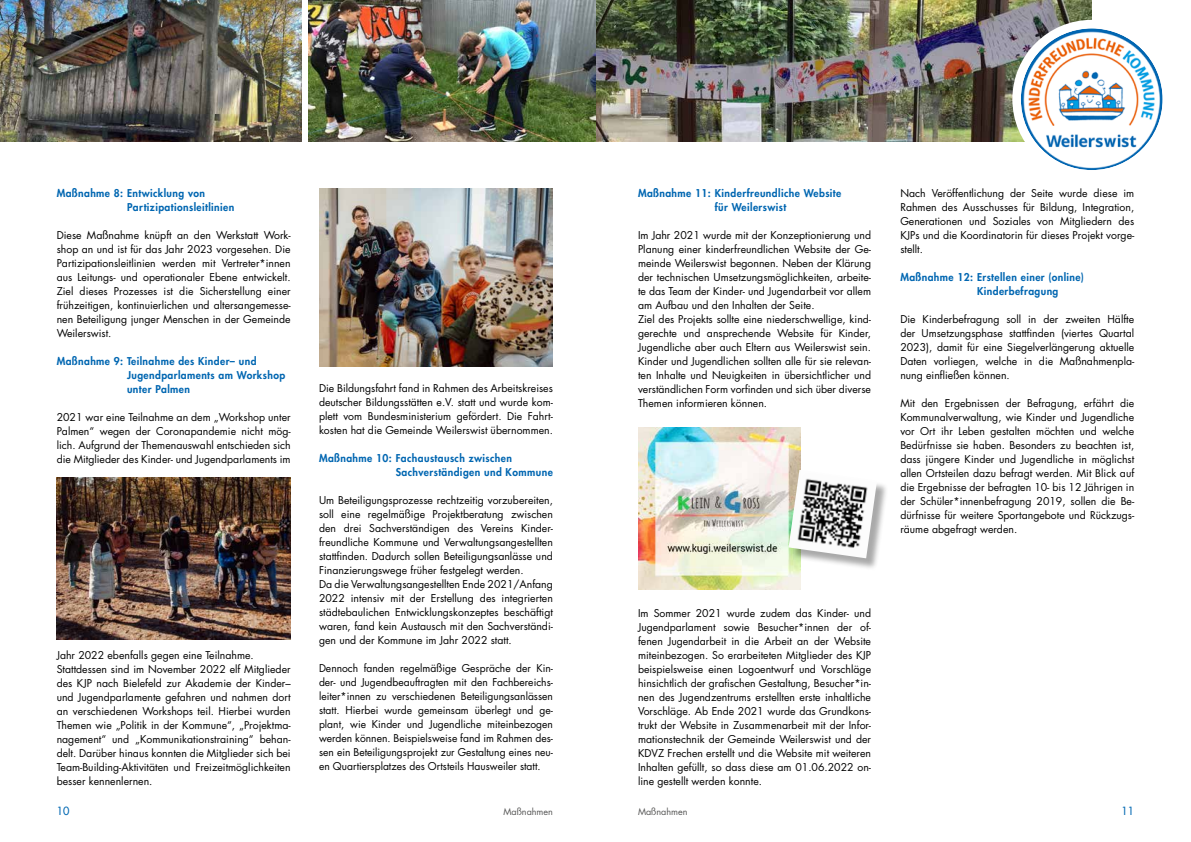
<style>
.page{position:relative;width:1191px;height:842px;background:#fff}
.page>*{position:absolute;margin:0;border:0;box-sizing:border-box;transform-origin:0 0}
.t1{font:11px "Futura LT";color:#0068b2}
.t2{font:10.5px/14px "Futura LT";color:#000;text-align:justify}
.t3{font:800 10.5px/14px "Futura LT";letter-spacing:.04em;color:#0066b1}
.t4{font:9px "Futura LT";color:#565655}
</style>
<div class="page">
<img style="left:595px;top:0;width:496px;height:142px">
<img style="left:0;top:0;width:302px;height:142px">
<img style="left:308px;top:0;width:287px;height:142px">
<img style="left:57px;top:477px;width:234px;height:162px">
<img style="left:319px;top:189px;width:234px;height:178px">
<img style="left:638px;top:427px;width:162px;height:163px">
<div style="left:790px;top:472px;width:99px;height:98px;background:#000;opacity:.34"></div>
<img style="left:788px;top:470px;width:89px;height:88px">
<div style="left:1016px;top:24px;width:150px;height:150px;background:#fff;border-radius:50%"></div>
<img style="left:1020px;top:28px;width:142px;height:142px;border-radius:71px">
<div style="left:1012px;top:20px;width:159px;height:159px;border:9px solid #fff;border-radius:50%"></div>
<p class="t2" style="left:900px;top:186px;width:235px">Nach Veröffentlichung der Seite wurde diese im Rahmen des Ausschusses für Bildung, Integration, Generationen und Soziales von Mitgliedern des KJPs und die Koordinatorin für dieses Projekt vorge&shy;stellt.</p>
<p class="t3" style="left:977px;top:270px;width:108px;text-indent:-77px">Maßnahme 12: Erstellen einer (online)<br>Kinderbefragung</p>
<p class="t2" style="left:900px;top:312px;width:235px">Die Kinderbefragung soll in der zweiten Hälfte der Umsetzungsphase stattfinden (viertes Quartal 2023), damit für eine Siegelverlängerung aktuelle Daten vorliegen, welche in die Maßnahmenpla&shy;nung einfließen können.</p>
<p class="t2" style="left:900px;top:396px;width:235px">Mit den Ergebnissen der Befragung, erfährt die Kommunalverwaltung, wie Kinder und Jugendliche vor Ort ihr Leben gestalten möchten und welche Bedürfnisse sie haben. Besonders zu beachten ist, dass jüngere Kinder und Jugendliche in möglichst allen Ortsteilen dazu befragt werden. Mit Blick auf die Ergebnisse der befragten 10- bis 12 Jährigen in der Schüler*innenbefragung 2019, sollen die Be&shy;dürfnisse für weitere Sportangebote und Rückzugs&shy;räume abgefragt werden.</p>
<p class="t3" style="left:127px;top:186px;width:109px;text-indent:-70px">Maßnahme 8: Entwicklung von<br>Partizipationsleitlinien</p>
<p class="t2" style="left:57px;top:228px;width:235px">Diese Maßnahme knüpft an den Werkstatt Work&shy;shop an und ist für das Jahr 2023 vorgesehen. Die Partizipationsleitlinien werden mit Vertreter*innen aus Leitungs- und operationaler Ebene entwickelt.<br>Ziel dieses Prozesses ist die Sicherstellung einer frühzeitigen, kontinuierlichen und altersangemesse&shy;nen Beteiligung junger Menschen in der Gemeinde Weilerswist.</p>
<p class="t3" style="left:127px;top:354px;width:160px;text-indent:-70px">Maßnahme 9: Teilnahme des Kinder– und<br>Jugendparlaments am Workshop unter Palmen</p>
<p class="t2" style="left:57px;top:410px;width:235px">2021 war eine Teilnahme an dem „Workshop unter Palmen“ wegen der Coronapandemie nicht mög&shy;lich. Aufgrund der Themenauswahl entschieden sich die Mitglieder des Kinder- und Jugendparlaments im</p>
<p class="t3" style="left:714px;top:186px;width:128px;text-indent:-77px">Maßnahme 11: Kinderfreundliche Website für Weilerswist</p>
<p class="t2" style="left:638px;top:228px;width:235px;text-align:left">Im Jahr 2021 wurde mit der Konzeptionierung und Planung einer kinderfreundlichen Website der Ge&shy;meinde Weilerswist begonnen. Neben der Klärung der technischen Umsetzungsmöglichkeiten, arbeite&shy;te das Team der Kinder- und Jugendarbeit vor allem am Aufbau und den Inhalten der Seite.<br>Ziel des Projekts sollte eine niederschwellige, kind&shy;gerechte und ansprechende Website für Kinder, Jugendliche aber auch Eltern aus Weilerswist sein.<br>Kinder und Jugendlichen sollten alle für sie relevan&shy;ten Inhalte und Neuigkeiten in übersichtlicher und verständlichen Form vorfinden und sich über diverse Themen informieren können.</p>
<p class="t2" style="left:319px;top:381px;width:235px">Die Bildungsfahrt fand in Rahmen des Arbeitskreises deutscher Bildungsstätten e.V. statt und wurde kom&shy;plett vom Bundesministerium gefördert. Die Fahrt&shy;kosten hat die Gemeinde Weilerswist übernommen.</p>
<p class="t3" style="left:396px;top:451px;width:159px;text-indent:-77px">Maßnahme 10: Fachaustausch zwischen<br>Sachverständigen und Kommune</p>
<p class="t2" style="left:319px;top:493px;width:235px;text-align:left">Um Beteiligungsprozesse rechtzeitig vorzubereiten, soll eine regelmäßige Projektberatung zwischen den drei Sachverständigen des Vereins Kinder&shy;freundliche Kommune und Verwaltungsangestellten stattfinden. Dadurch sollen Beteiligungsanlässe und Finanzierungswege früher festgelegt werden.<br>Da die Verwaltungsangestellten Ende 2021/Anfang 2022 intensiv mit der Erstellung des integrierten städtebaulichen Entwicklungskonzeptes beschäftigt waren, fand kein Austausch mit den Sachverständi&shy;gen und der Kommune im Jahr 2022 statt.</p>
<p class="t2" style="left:319px;top:661px;width:235px">Dennoch fanden regelmäßige Gespräche der Kin&shy;der- und Jugendbeauftragten mit den Fachbereichs&shy;leiter*innen zu verschiedenen Beteiligungsanlässen statt. Hierbei wurde gemeinsam überlegt und ge&shy;plant, wie Kinder und Jugendliche miteinbezogen werden können. Beispielsweise fand im Rahmen des&shy;sen ein Beteiligungsprojekt zur Gestaltung eines neu&shy;en Quartiersplatzes des Ortsteils Hausweiler statt.</p>
<p class="t4" style="left:503px;top:806px;width:51px">Maßnahmen</p>
<p class="t4" style="left:638px;top:806px;width:51px">Maßnahmen</p>
<p class="t2" style="left:638px;top:606px;width:235px">Im Sommer 2021 wurde zudem das Kinder- und Jugendparlament sowie Besucher*innen der of&shy;fenen Jugendarbeit in die Arbeit an der Website miteinbezogen. So erarbeiteten Mitglieder des KJP beispielsweise einen Logoentwurf und Vorschläge hinsichtlich der grafischen Gestaltung, Besucher*in&shy;nen des Jugendzentrums erstellten erste inhaltliche Vorschläge. Ab Ende 2021 wurde das Grundkons&shy;trukt der Website in Zusammenarbeit mit der Infor&shy;mationstechnik der Gemeinde Weilerswist und der KDVZ Frechen erstellt und die Website mit weiteren Inhalten gefüllt, so dass diese am 01.06.2022 on&shy;line gestellt werden konnte.</p>
<p class="t2" style="left:57px;top:648px;width:235px;text-align:left">Jahr 2022 ebenfalls gegen eine Teilnahme.<br>Stattdessen sind im November 2022 elf Mitglieder des KJP nach Bielefeld zur Akademie der Kinder– und Jugendparlamente gefahren und nahmen dort an verschiedenen Workshops teil. Hierbei wurden Themen wie „Politik in der Kommune“, „Projektma&shy;nagement“ und „Kommunikationstraining“ behan&shy;delt. Darüber hinaus konnten die Mitglieder sich bei Team-Building-Aktivitäten und Freizeitmöglichkeiten besser kennenlernen.</p>
<p class="t1" style="left:57px;top:804px;width:14px">10</p>
<p class="t1" style="left:1121px;top:804px;width:14px">11</p>
</div>
